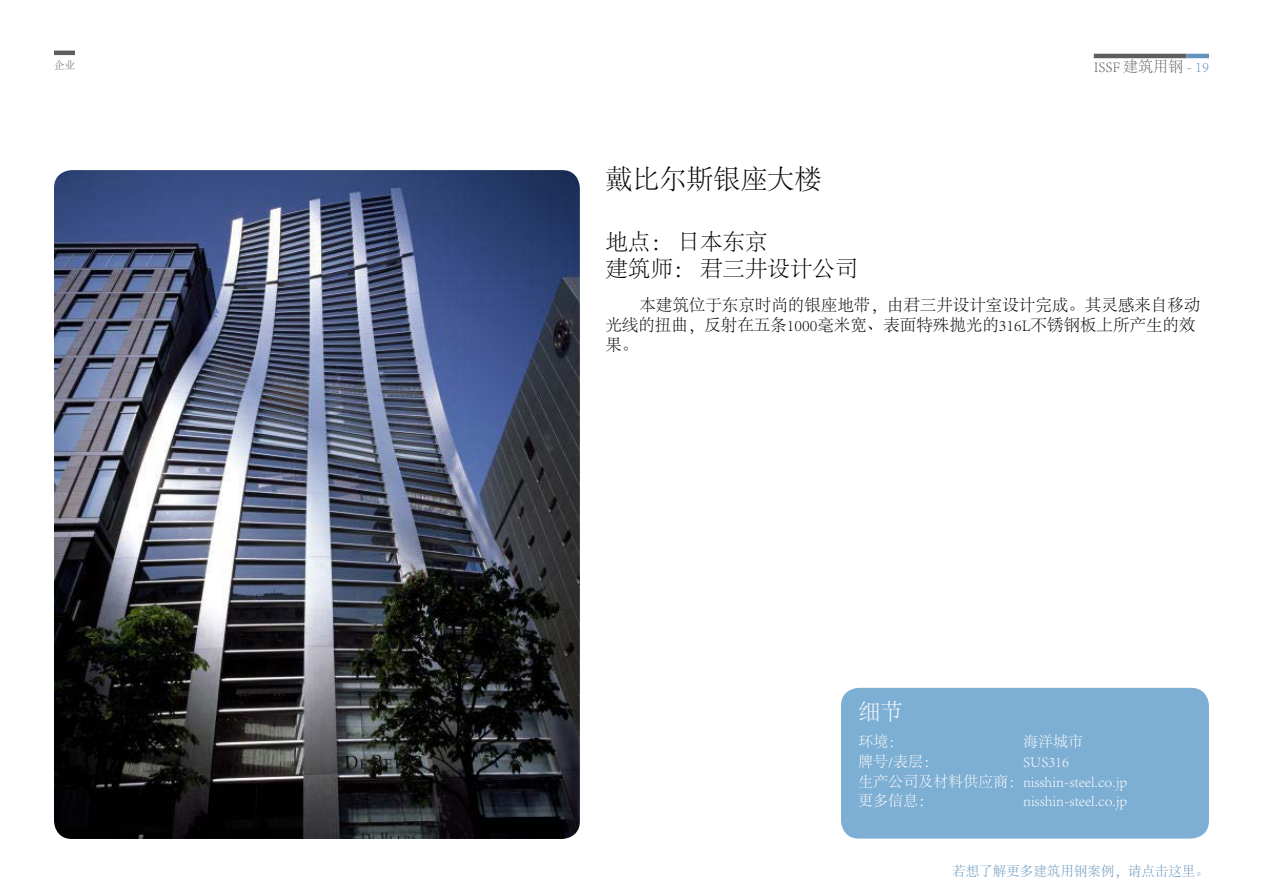
<style>
.page{position:relative;width:1263px;height:893px;background:#fff}
.page>*{position:absolute;margin:0;border:0;box-sizing:border-box;transform-origin:0 0}
._02_Header_1{font:300 27px "Adobe Song Std";color:#000}
._02_Header_2{font:300 22.5px/27px "Adobe Song Std";color:#000}
._02_Header_blue_boxe{font:300 22.5px "Adobe Song Std";color:#fff}
._03_Body_text{font:300 16.5px/19.8px "Adobe Song Std";color:#000}
._03_Body_text_blue_b{font:300 15px "Adobe Song Std";color:#fff}
.t1{font:300 15px "Adobe Song Std";color:#5c5f61}
._03_Body_text-2{font:300 13.5px "Adobe Song Std";color:#6693bc}
.Naam_CEO{font:300 10.5px "Adobe Song Std";color:#5c5f61}
.s1{color:#6693bc}
</style>
<div class="page">
<hr style="left:1094px;top:54px;width:92px;height:4px;background:#5c5f61">
<hr style="left:1186px;top:54px;width:23px;height:4px;background:#6693bc">
<img style="left:54px;top:170px;width:526px;height:669px">
<div style="left:841px;top:688px;width:368px;height:151px;background:#7daed3;border-radius:18px"></div>
<hr style="left:54px;top:51px;width:21px;height:4px;background:#5c5f61">
<p class="Naam_CEO" style="left:54px;top:60px;width:22px">企业</p>
<p class="t1" style="left:1094px;top:59px;width:117px">ISSF 建筑用钢 <span class="s1">- 19</span></p>
<p class="_02_Header_1" style="left:605px;top:164px;width:217px">戴比尔斯银座大楼</p>
<p class="_02_Header_2" style="left:605px;top:229px;width:254px">地点： 日本东京<br>建筑师： 君三井设计公司</p>
<p class="_03_Body_text" style="left:605px;top:296px;width:597px;text-indent:34px">本建筑位于东京时尚的银座地带，由君三井设计室设计完成。其灵感来自移动光线的扭曲，反射在五条1000毫米宽、表面特殊抛光的316L不锈钢板上所产生的效果。</p>
<p class="_02_Header_blue_boxe" style="left:858px;top:700px;width:46px">细节</p>
<p class="_03_Body_text_blue_b" style="left:858px;top:733px;width:46px">环境：</p>
<p class="_03_Body_text_blue_b" style="left:1023px;top:733px;width:61px">海洋城市</p>
<p class="_03_Body_text_blue_b" style="left:858px;top:753px;width:82px">牌号/表层：</p>
<p class="_03_Body_text_blue_b" style="left:1023px;top:753px;width:48px">SUS316</p>
<p class="_03_Body_text_blue_b" style="left:858px;top:773px;width:271px">生产公司及材料供应商：nisshin-steel.co.jp</p>
<p class="_03_Body_text_blue_b" style="left:858px;top:793px;width:76px">更多信息：</p>
<p class="_03_Body_text_blue_b" style="left:1023px;top:793px;width:106px">nisshin-steel.co.jp</p>
<p class="_03_Body_text-2" style="left:952px;top:863px;width:258px">若想了解更多建筑用钢案例，请点击这里。</p>
</div>
